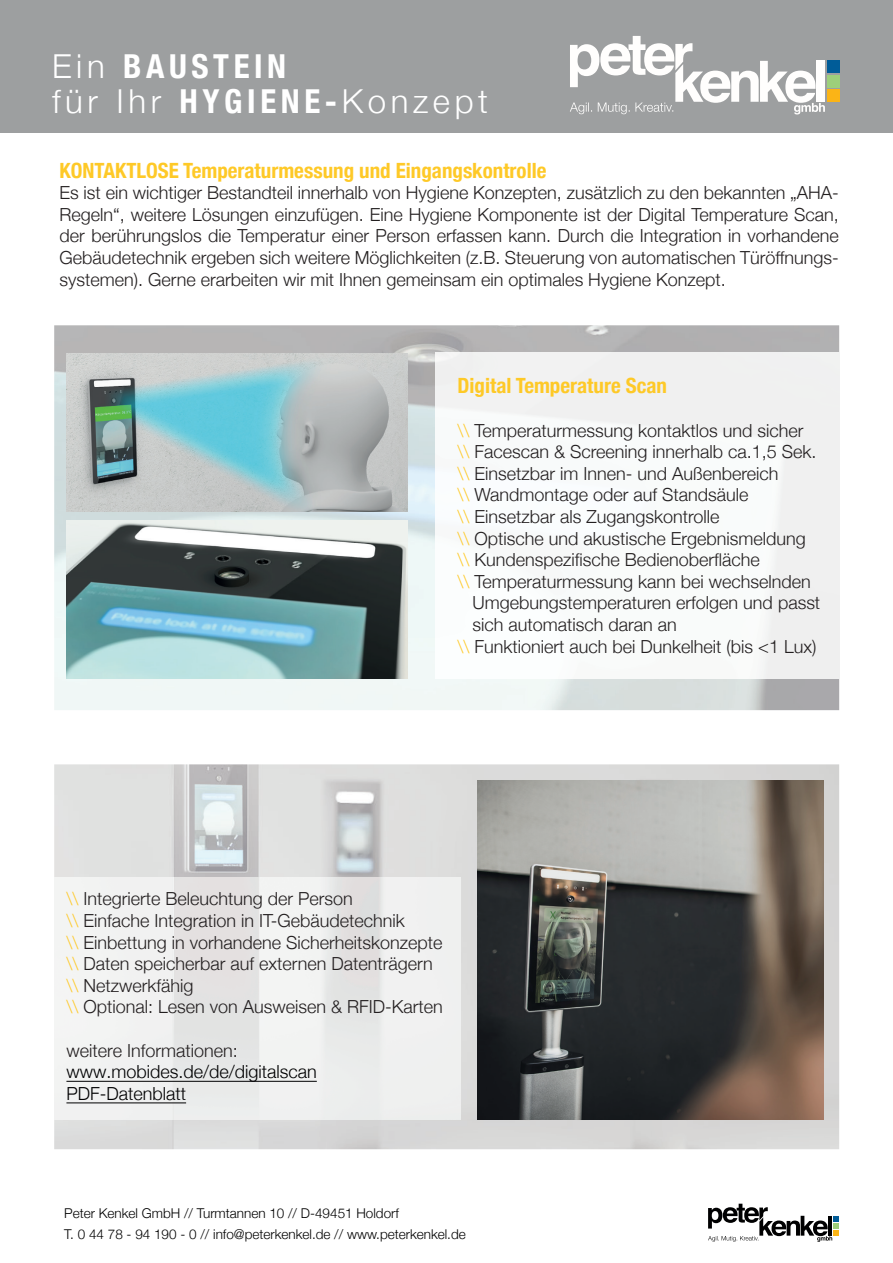
<style>
.page{position:relative;width:893px;height:1263px;background:#fff}
.page>*{position:absolute;margin:0;border:0;box-sizing:border-box;transform-origin:0 0}
.t1{font:300 33px/34.5px "Helvetica Neue";letter-spacing:.14em;color:#fff}
.t2{font:700 21px "Helvetica Neue";color:#fec927}
.t3{font:300 18px/21.6px "Helvetica Neue";color:#231f20;text-align:justify}
.t4{font:300 18px/21.6px "Helvetica Neue";color:#000001}
.t5{font:300 13.5px/21px "Helvetica Neue";color:#000}
.s1{font-weight:700}
.s2{color:#fec927}
</style>
<div class="page">
<div style="left:0;top:0;width:893px;height:133px;background:#9d9fa0"></div>
<div style="left:827px;top:61px;width:12px;height:12px;background:#005c98"></div>
<div style="left:827px;top:75px;width:12px;height:12px;background:#9dcf7b"></div>
<div style="left:827px;top:89px;width:12px;height:13px;background:#fbb416"></div>
<svg style="left:570px;top:36px;width:255px;height:78px"></svg>
<svg style="left:708px;top:1204px;width:131px;height:38px"></svg>
<img style="left:54px;top:325px;width:785px;height:385px">
<img style="left:435px;top:353px;width:404px;height:325px">
<img style="left:54px;top:764px;width:785px;height:385px">
<img style="left:66px;top:353px;width:342px;height:158px">
<img style="left:54px;top:877px;width:406px;height:242px">
<img style="left:477px;top:780px;width:347px;height:339px">
<img style="left:66px;top:520px;width:342px;height:158px">
<hr style="left:66px;top:1102px;width:120px;height:1px;background:#000001">
<hr style="left:66px;top:1081px;width:251px;height:1px;background:#000001">
<h1 class="t1" style="left:52px;top:47px;width:437px">Ein <span class="s1">BAUSTEIN<br></span>für Ihr <span class="s1">HYGIENE-</span>Konzept</h1>
<p class="t2" style="left:60px;top:153px;width:488px">KONTAKTLOSE Temperaturmessung und Eingangskontrolle</p>
<p class="t3" style="left:60px;top:181px;width:781px">Es ist ein wichtiger Bestandteil innerhalb von Hygiene Konzepten, zusätzlich zu den bekannten „AHA-Regeln“, weitere Lösungen einzufügen. Eine Hygiene Komponente ist der Digital Temperature Scan, der berührungslos die Temperatur einer Person erfassen kann. Durch die Integration in vorhandene Gebäudetechnik ergeben sich weitere Möglichkeiten (z.B. Steuerung von automatischen Türöffnungs&shy;systemen). Gerne erarbeiten wir mit Ihnen gemeinsam ein optimales Hygiene Konzept.</p>
<p class="t2" style="left:458px;top:368px;width:211px">Digital Temperature Scan</p>
<p class="t3" style="left:458px;top:418px;width:348px"><span class="s2">\\</span> Temperaturmessung kontaktlos und sicher</p>
<p class="t3" style="left:458px;top:440px;width:360px"><span class="s2">\\</span> Facescan &amp; Screening innerhalb ca.1,5 Sek.</p>
<p class="t3" style="left:458px;top:461px;width:323px"><span class="s2">\\</span> Einsetzbar im Innen- und Außenbereich</p>
<p class="t3" style="left:458px;top:483px;width:293px"><span class="s2">\\</span> Wandmontage oder auf Standsäule</p>
<p class="t3" style="left:458px;top:504px;width:264px"><span class="s2">\\</span> Einsetzbar als Zugangskontrolle</p>
<p class="t3" style="left:458px;top:526px;width:350px"><span class="s2">\\</span> Optische und akustische Ergebnismeldung</p>
<p class="t3" style="left:458px;top:548px;width:304px"><span class="s2">\\</span> Kundenspezifische Bedienoberfläche</p>
<p class="t3" style="left:458px;top:569px;width:355px"><span class="s2">\\</span> Temperaturmessung kann bei wechselnden</p>
<p class="t3" style="left:473px;top:591px;width:349px">Umgebungstemperaturen erfolgen und passt</p>
<p class="t3" style="left:473px;top:612px;width:206px">sich automatisch daran an</p>
<p class="t3" style="left:458px;top:634px;width:360px"><span class="s2">\\</span> Funktioniert auch bei Dunkelheit (bis &lt;1 Lux)</p>
<p class="t3" style="left:66px;top:887px;width:378px;text-align:left"><span class="s2">\\</span> Integrierte Beleuchtung der Person<br><span class="s2">\\</span> Einfache Integration in IT-Gebäudetechnik<br><span class="s2">\\</span> Einbettung in vorhandene Sicherheitskonzepte <span class="s2">\\</span> Daten speicherbar auf externen Datenträgern <span class="s2">\\</span> Netzwerkfähig<br><span class="s2">\\</span> Optional: Lesen von Ausweisen &amp; RFID-Karten</p>
<p class="t3" style="left:66px;top:1038px;width:173px">weitere Informationen:</p>
<p class="t4" style="left:66px;top:1060px;width:252px">www.mobides.de/de/digitalscan<br>PDF-Datenblatt</p>
<p class="t5" style="left:64px;top:1201px;width:403px">Peter Kenkel GmbH // Turmtannen 10 // D-49451 Holdorf<br>T. 0 44 78 - 94 190 - 0 // info@peterkenkel.de // www.peterkenkel.de</p>
</div>
